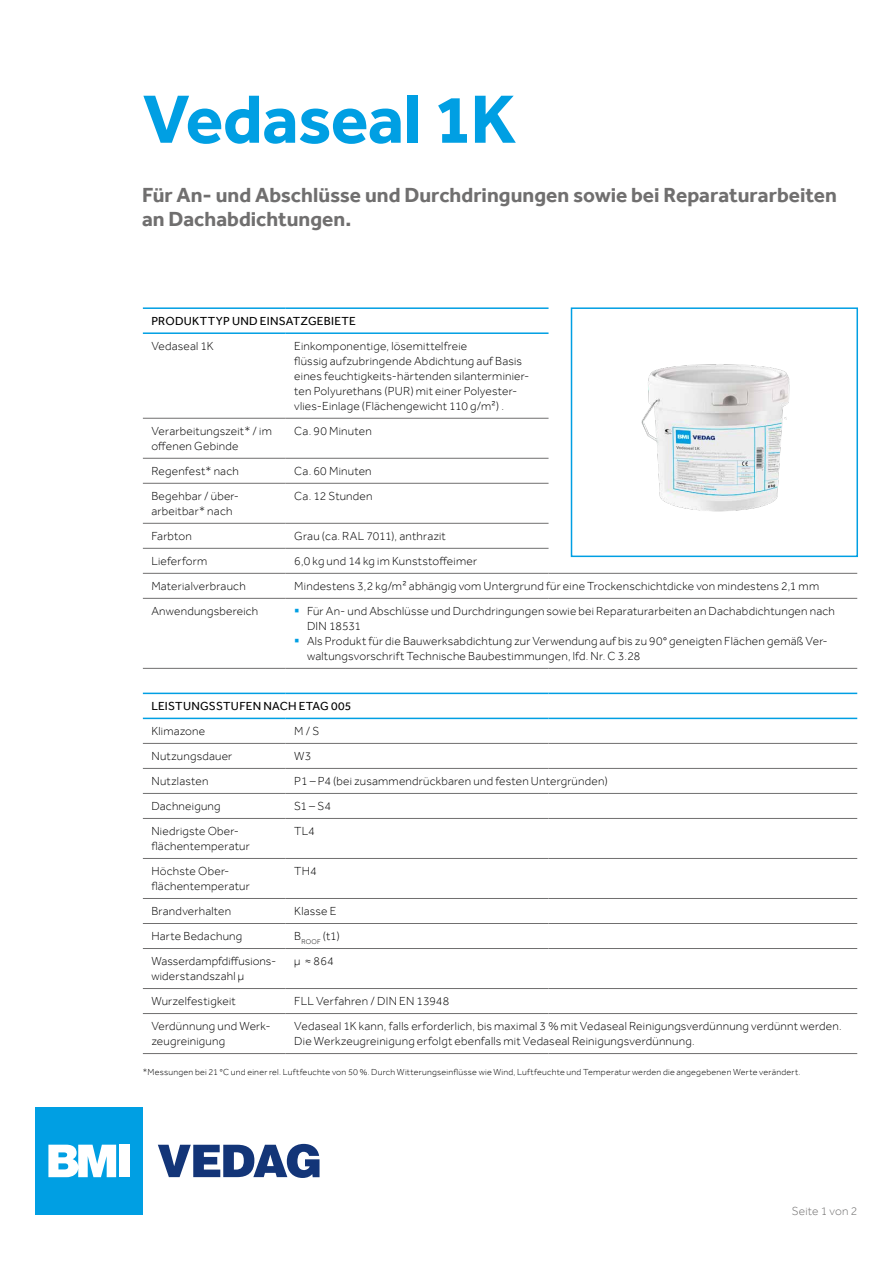
<style>
.page{position:relative;width:893px;height:1263px;background:#fff}
.page>*{position:absolute;margin:0;border:0;box-sizing:border-box;transform-origin:0 0}
.t1{font:700 70.5px "Effra";letter-spacing:-.01em;color:#009fe3}
.t2{font:700 21px/24px "Effra";color:#706f6f}
.t3{font:300 12px/15px "Effra";letter-spacing:.015em;color:#000}
.t4{font:12px "Effra";letter-spacing:.02em;color:#000}
.t5{font:300 12px "Effra";letter-spacing:.015em;color:#706f6f}
.t6{font:300 9px "Effra";letter-spacing:.025em;color:#000}
.s1{color:#009fe3}
</style>
<div class="page">
<div style="left:35px;top:1107px;width:107px;height:107px;background:#009fe3"></div>
<svg style="left:48px;top:1145px;width:68px;height:32px;background:#d1edf9"></svg>
<div style="left:119px;top:1145px;width:10px;height:32px;background:#fff"></div>
<svg style="left:158px;top:1144px;width:162px;height:34px"></svg>
<hr style="left:286px;top:418px;width:263px;height:1px;background:#706f6f">
<hr style="left:286px;top:458px;width:263px;height:1px;background:#706f6f">
<hr style="left:286px;top:483px;width:263px;height:1px;background:#706f6f">
<hr style="left:286px;top:523px;width:263px;height:1px;background:#706f6f">
<hr style="left:143px;top:418px;width:143px;height:1px;background:#706f6f">
<hr style="left:143px;top:458px;width:143px;height:1px;background:#706f6f">
<hr style="left:143px;top:483px;width:143px;height:1px;background:#706f6f">
<hr style="left:143px;top:523px;width:143px;height:1px;background:#706f6f">
<hr style="left:143px;top:548px;width:143px;height:1px;background:#706f6f">
<hr style="left:143px;top:668px;width:143px;height:1px;background:#706f6f">
<hr style="left:286px;top:548px;width:263px;height:1px;background:#706f6f">
<hr style="left:143px;top:307px;width:143px;height:2px;background:#009fe3">
<hr style="left:286px;top:307px;width:263px;height:2px;background:#009fe3">
<hr style="left:143px;top:332px;width:143px;height:2px;background:#009fe3">
<hr style="left:286px;top:332px;width:263px;height:2px;background:#009fe3">
<hr style="left:143px;top:573px;width:143px;height:1px;background:#706f6f">
<hr style="left:143px;top:598px;width:143px;height:1px;background:#706f6f">
<hr style="left:143px;top:743px;width:143px;height:1px;background:#706f6f">
<hr style="left:286px;top:743px;width:263px;height:1px;background:#706f6f">
<hr style="left:549px;top:743px;width:308px;height:1px;background:#706f6f">
<hr style="left:143px;top:768px;width:143px;height:1px;background:#706f6f">
<hr style="left:286px;top:768px;width:263px;height:1px;background:#706f6f">
<hr style="left:549px;top:768px;width:308px;height:1px;background:#706f6f">
<hr style="left:143px;top:793px;width:143px;height:1px;background:#706f6f">
<hr style="left:286px;top:793px;width:263px;height:1px;background:#706f6f">
<hr style="left:549px;top:793px;width:308px;height:1px;background:#706f6f">
<hr style="left:143px;top:818px;width:143px;height:1px;background:#706f6f">
<hr style="left:286px;top:818px;width:263px;height:1px;background:#706f6f">
<hr style="left:549px;top:818px;width:308px;height:1px;background:#706f6f">
<hr style="left:143px;top:858px;width:143px;height:1px;background:#706f6f">
<hr style="left:286px;top:858px;width:263px;height:1px;background:#706f6f">
<hr style="left:549px;top:858px;width:308px;height:1px;background:#706f6f">
<hr style="left:143px;top:898px;width:143px;height:1px;background:#706f6f">
<hr style="left:286px;top:898px;width:263px;height:1px;background:#706f6f">
<hr style="left:549px;top:898px;width:308px;height:1px;background:#706f6f">
<hr style="left:143px;top:923px;width:143px;height:1px;background:#706f6f">
<hr style="left:286px;top:923px;width:263px;height:1px;background:#706f6f">
<hr style="left:549px;top:923px;width:308px;height:1px;background:#706f6f">
<hr style="left:143px;top:948px;width:143px;height:1px;background:#706f6f">
<hr style="left:286px;top:948px;width:263px;height:1px;background:#706f6f">
<hr style="left:549px;top:948px;width:308px;height:1px;background:#706f6f">
<hr style="left:143px;top:988px;width:143px;height:1px;background:#706f6f">
<hr style="left:286px;top:988px;width:263px;height:1px;background:#706f6f">
<hr style="left:549px;top:988px;width:308px;height:1px;background:#706f6f">
<hr style="left:143px;top:1013px;width:143px;height:1px;background:#706f6f">
<hr style="left:143px;top:1053px;width:143px;height:1px;background:#706f6f">
<hr style="left:286px;top:573px;width:263px;height:1px;background:#706f6f">
<hr style="left:549px;top:573px;width:308px;height:1px;background:#706f6f">
<hr style="left:286px;top:598px;width:263px;height:1px;background:#706f6f">
<hr style="left:549px;top:598px;width:308px;height:1px;background:#706f6f">
<hr style="left:286px;top:1013px;width:263px;height:1px;background:#706f6f">
<hr style="left:549px;top:1013px;width:308px;height:1px;background:#706f6f">
<hr style="left:286px;top:1053px;width:263px;height:1px;background:#706f6f">
<hr style="left:549px;top:1053px;width:308px;height:1px;background:#706f6f">
<hr style="left:143px;top:693px;width:143px;height:1px;background:#009fe3">
<hr style="left:286px;top:693px;width:263px;height:1px;background:#009fe3">
<hr style="left:549px;top:693px;width:308px;height:1px;background:#009fe3">
<hr style="left:143px;top:718px;width:143px;height:1px;background:#009fe3">
<hr style="left:286px;top:718px;width:263px;height:1px;background:#009fe3">
<hr style="left:549px;top:718px;width:308px;height:1px;background:#009fe3">
<hr style="left:286px;top:668px;width:263px;height:1px;background:#706f6f">
<hr style="left:549px;top:668px;width:308px;height:1px;background:#706f6f">
<img style="left:641px;top:364px;width:149px;height:148px">
<div style="left:571px;top:307px;width:287px;height:250px;border:2px solid #009fe3"></div>
<h1 class="t1" style="left:143px;top:77px;width:375px">Vedaseal 1K</h1>
<h2 class="t2" style="left:142px;top:183px;width:696px">Für An- und Abschlüsse und Durchdringungen sowie bei Reparaturarbeiten an Dachabdichtungen.</h2>
<p class="t4" style="left:151px;top:314px;width:206px">PRODUKTTYP UND EINSATZGEBIETE</p>
<p class="t3" style="left:151px;top:338px;width:64px">Vedaseal 1K</p>
<p class="t3" style="left:294px;top:338px;width:237px">Einkomponentige, lösemittelfreie<br>flüssig aufzubringende Abdichtung auf Basis eines feuchtigkeits-härtenden silanterminier&shy;ten Polyurethans (PUR) mit einer Polyester&shy;vlies-Einlage (Flächengewicht 110 g/m²) .</p>
<p class="t3" style="left:151px;top:423px;width:122px">Verarbeitungszeit* / im offenen Gebinde</p>
<p class="t3" style="left:294px;top:423px;width:79px">Ca. 90 Minuten</p>
<p class="t3" style="left:151px;top:463px;width:89px">Regenfest* nach</p>
<p class="t3" style="left:294px;top:463px;width:79px">Ca. 60 Minuten</p>
<p class="t3" style="left:151px;top:488px;width:87px">Begehbar / über&shy;arbeitbar* nach</p>
<p class="t3" style="left:294px;top:488px;width:80px">Ca. 12 Stunden</p>
<p class="t3" style="left:151px;top:528px;width:42px">Farbton</p>
<p class="t3" style="left:294px;top:528px;width:153px">Grau (ca. RAL 7011), anthrazit</p>
<p class="t3" style="left:151px;top:553px;width:57px">Lieferform</p>
<p class="t3" style="left:294px;top:553px;width:184px">6,0 kg und 14 kg im Kunststoffeimer</p>
<p class="t3" style="left:151px;top:578px;width:96px">Materialverbrauch</p>
<p class="t3" style="left:294px;top:578px;width:526px">Mindestens 3,2 kg/m² abhängig vom Untergrund für eine Trockenschichtdicke von mindestens 2,1 mm</p>
<p class="t3" style="left:151px;top:603px;width:108px">Anwendungsbereich</p>
<p class="t3" style="left:307px;top:603px;width:529px;text-indent:-13px"><span class="s1">▪</span> Für An- und Abschlüsse und Durchdringungen sowie bei Reparaturarbeiten an Dachabdichtungen nach<br>DIN 18531</p>
<p class="t3" style="left:307px;top:633px;width:522px;text-indent:-13px"><span class="s1">▪</span> Als Produkt für die Bauwerksabdichtung zur Verwendung auf bis zu 90° geneigten Flächen gemäß Ver&shy;waltungsvorschrift Technische Baubestimmungen, lfd. Nr. C 3.28</p>
<p class="t4" style="left:151px;top:699px;width:202px">LEISTUNGSSTUFEN NACH ETAG 005</p>
<p class="t3" style="left:151px;top:723px;width:55px">Klimazone</p>
<p class="t3" style="left:294px;top:723px;width:27px">M / S</p>
<p class="t3" style="left:151px;top:748px;width:82px">Nutzungsdauer</p>
<p class="t3" style="left:294px;top:748px;width:19px">W3</p>
<p class="t3" style="left:151px;top:773px;width:59px">Nutzlasten</p>
<p class="t3" style="left:294px;top:773px;width:315px">P1 – P4 (bei zusammendrückbaren und festen Untergründen)</p>
<p class="t3" style="left:151px;top:798px;width:71px">Dachneigung</p>
<p class="t3" style="left:294px;top:798px;width:38px">S1 – S4</p>
<p class="t3" style="left:151px;top:823px;width:100px">Niedrigste Ober&shy;flächentemperatur</p>
<p class="t3" style="left:294px;top:823px;width:22px">TL4</p>
<p class="t3" style="left:151px;top:863px;width:100px">Höchste Ober&shy;flächentemperatur</p>
<p class="t3" style="left:294px;top:863px;width:24px">TH4</p>
<p class="t3" style="left:151px;top:903px;width:81px">Brandverhalten</p>
<p class="t3" style="left:294px;top:903px;width:44px">Klasse E</p>
<p class="t3" style="left:151px;top:928px;width:93px">Harte Bedachung</p>
<p class="t3" style="left:294px;top:928px;width:47px">B<sub>ROOF</sub> (t1)</p>
<p class="t3" style="left:151px;top:953px;width:127px">Wasserdampfdiffusions&shy;widerstandszahl µ</p>
<p class="t3" style="left:294px;top:953px;width:41px">µ ≈ 864</p>
<p class="t3" style="left:151px;top:993px;width:86px">Wurzelfestigkeit</p>
<p class="t3" style="left:294px;top:993px;width:157px">FLL Verfahren / DIN EN 13948</p>
<p class="t3" style="left:151px;top:1018px;width:121px">Verdünnung und Werk&shy;zeugreinigung</p>
<p class="t3" style="left:294px;top:1018px;width:549px">Vedaseal 1K kann, falls erforderlich, bis maximal 3 % mit Vedaseal Reinigungsverdünnung verdünnt werden.<br>Die Werkzeugreinigung erfolgt ebenfalls mit Vedaseal Reinigungsverdünnung.</p>
<p class="t6" style="left:143px;top:1066px;width:659px">*Messungen bei 21 °C und einer rel. Luftfeuchte von 50 %. Durch Witterungseinflüsse wie Wind, Luftfeuchte und Temperatur werden die angegebenen Werte verändert.</p>
<p class="t5" style="left:792px;top:1203px;width:67px">Seite 1 von 2</p>
</div>
